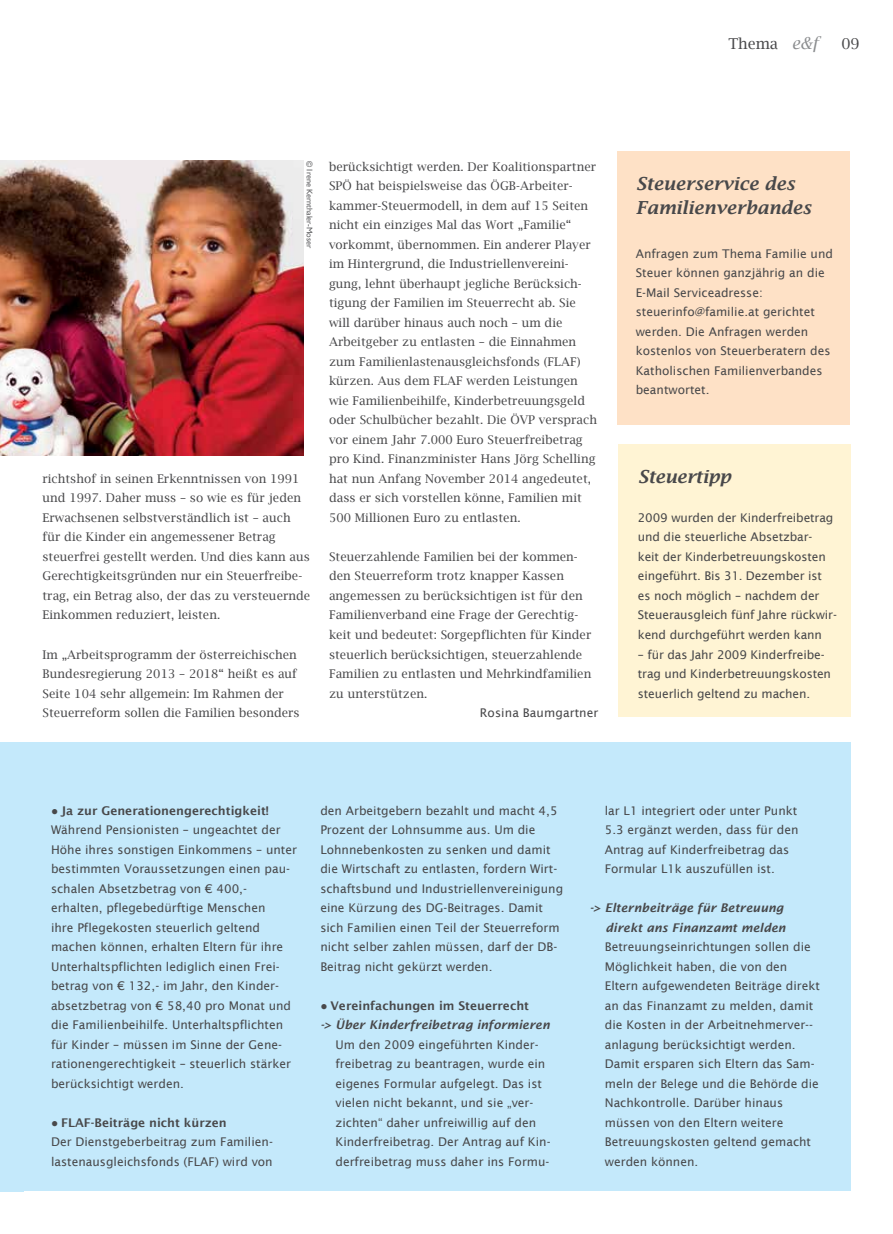
<style>
.page{position:relative;width:893px;height:1234px;background:#fff}
.page>*{position:absolute;margin:0;border:0;box-sizing:border-box;transform-origin:0 0}
.t1{font:italic 600 18px/24px "Lucida Bright";letter-spacing:.01em;color:#48484a}
.t2{font:15px "Lucida Bright";color:#48484a}
.t3{font:12px/19.5px "Lucida Sans";color:#48484a}
.t4{font:12px/19.5px "Lucida Bright";letter-spacing:.005em;color:#48484a}
.t5{font:italic 600 12px/19.5px "Lucida Sans";color:#48484a}
.t6{font:8.25px "Gill Sans";color:#5f6062}
.s1{font-style:italic;font-size:16.5px;color:#8a8c8e}
.s2{font-family:"Tahoma"}
.s3{font-weight:600}
.s4{font-family:"Tahoma";font-weight:400;font-style:normal}
.s5{font-style:normal}
</style>
<div class="page">
<img style="left:0;top:161px;width:303px;height:294px">
<div style="left:0;top:742px;width:850px;height:449px;background:#c4e9fb"></div>
<div style="left:618px;top:151px;width:232px;height:273px;background:#fee1c6"></div>
<div style="left:618px;top:444px;width:232px;height:272px;background:#fff4d4"></div>
<p class="t2" style="left:728px;top:35px;width:92px">Thema <span class="s1">e&amp;f</span></p>
<p class="t2" style="left:841px;top:35px;width:20px">09</p>
<p class="t6" style="left:314px;top:161px;width:88px;rotate:90deg">© Irene Kernthaler-Moser</p>
<p class="t4" style="left:43px;top:468px;width:269px">richtshof in seinen Erkenntnissen von 1991 und 1997. Daher muss – so wie es für jeden Erwachsenen selbstverständlich ist – auch für die Kinder ein angemessener Betrag steuerfrei gestellt werden. Und dies kann aus Gerechtigkeitsgründen nur ein Steuerfreibe&shy;trag, ein Betrag also, der das zu versteuernde Einkommen reduziert, leisten.</p>
<p class="t4" style="left:43px;top:644px;width:259px">Im „Arbeitsprogramm der österreichischen Bundesregierung 2013 – 2018“ heißt es auf Seite 104 sehr allgemein: Im Rahmen der Steuerreform sollen die Familien besonders</p>
<p class="t4" style="left:329px;top:156px;width:269px">berücksichtigt werden. Der Koalitionspartner SPÖ hat beispielsweise das ÖGB-Arbeiter&shy;kammer-Steuermodell, in dem auf 15 Seiten nicht ein einziges Mal das Wort „Familie“ vorkommt, übernommen. Ein anderer Player im Hintergrund, die Industriellenvereini&shy;gung, lehnt überhaupt jegliche Berücksich&shy;tigung der Familien im Steuerrecht ab. Sie will darüber hinaus auch noch – um die Arbeitgeber zu entlasten – die Einnahmen zum Familienlastenausgleichsfonds (FLAF) kürzen. Aus dem FLAF werden Leistungen wie Familienbeihilfe, Kinderbetreuungsgeld oder Schulbücher bezahlt. Die ÖVP versprach vor einem Jahr 7.000 Euro Steuerfreibetrag pro Kind. Finanzminister Hans Jörg Schelling hat nun Anfang November 2014 angedeutet, dass er sich vorstellen könne, Familien mit 500 Millionen Euro zu entlasten.</p>
<p class="t4" style="left:329px;top:546px;width:264px">Steuerzahlende Familien bei der kommen&shy;den Steuerreform trotz knapper Kassen angemessen zu berücksichtigen ist für den Familienverband eine Frage der Gerechtig&shy;keit und bedeutet: Sorgepflichten für Kinder steuerlich berücksichtigen, steuerzahlende Familien zu entlasten und Mehrkindfamilien zu unterstützen.</p>
<p class="t3" style="left:480px;top:702px;width:120px">Rosina Baumgartner</p>
<h1 class="t1" style="left:636px;top:172px;width:177px">Steuerservice des<br>Familienverbandes</h1>
<p class="t3" style="left:636px;top:243px;width:199px">Anfragen zum Thema Familie und<br>Steuer können ganzjährig an die<br>E-Mail Serviceadresse: steuerinfo@familie.at gerichtet werden. Die Anfragen werden kostenlos von Steuerberatern des<br>Katholischen Familienverbandes beantwortet.</p>
<h1 class="t1" style="left:638px;top:464px;width:95px">Steuertipp</h1>
<p class="t3" style="left:638px;top:507px;width:201px">2009 wurden der Kinderfreibetrag und die steuerliche Absetzbar-<br>keit der Kinderbetreuungskosten eingeführt. Bis 31. Dezember ist es noch möglich – nachdem der<br>Steuerausgleich fünf Jahre rückwir&shy;kend durchgeführt werden kann</p>
<p class="t3" style="left:638px;top:644px;width:195px">– für das Jahr 2009 Kinderfreibe&shy;trag und Kinderbetreuungskosten steuerlich geltend zu machen.</p>
<p class="t3" style="left:51px;top:800px;width:248px"><span class="s2">●</span> <span class="s3">Ja zur Generationengerechtigkeit!<br></span>Während Pensionisten – ungeachtet der Höhe ihres sonstigen Einkommens – unter bestimmten Voraussetzungen einen pau&shy;schalen Absetzbetrag von € 400,- erhalten, pflegebedürftige Menschen<br>ihre Pflegekosten steuerlich geltend machen können, erhalten Eltern für ihre Unterhaltspflichten lediglich einen Frei&shy;betrag von € 132,- im Jahr, den Kinder&shy;absetzbetrag von € 58,40 pro Monat und die Familienbeihilfe. Unterhaltspflichten für Kinder – müssen im Sinne der Gene&shy;rationengerechtigkeit – steuerlich stärker berücksichtigt werden.</p>
<p class="t3" style="left:51px;top:1112px;width:223px"><span class="s2">●</span> <span class="s3">FLAF-Beiträge nicht kürzen<br></span>Der Dienstgeberbeitrag zum Familien&shy;lastenausgleichsfonds (FLAF) wird von</p>
<p class="t3" style="left:320px;top:800px;width:244px">den Arbeitgebern bezahlt und macht 4,5<br>Prozent der Lohnsumme aus. Um die Lohnnebenkosten zu senken und damit die Wirtschaft zu entlasten, fordern Wirt&shy;schaftsbund und Industriellenvereinigung eine Kürzung des DG-Beitrages. Damit sich Familien einen Teil der Steuerreform nicht selber zahlen müssen, darf der DB-Beitrag nicht gekürzt werden.</p>
<p class="t5" style="left:320px;top:995px;width:231px"><span class="s4">●</span> <span class="s5">Vereinfachungen im Steuerrecht<br></span>-&gt; Über Kinderfreibetrag informieren</p>
<p class="t3" style="left:335px;top:1034px;width:217px">Um den 2009 eingeführten Kinder&shy;freibetrag zu beantragen, wurde ein eigenes Formular aufgelegt. Das ist vielen nicht bekannt, und sie „ver&shy;zichten“ daher unfreiwillig auf den Kinderfreibetrag. Der Antrag auf Kin&shy;derfreibetrag muss daher ins Formu-</p>
<p class="t3" style="left:605px;top:800px;width:195px">lar L1 integriert oder unter Punkt<br>5.3 ergänzt werden, dass für den<br>Antrag auf Kinderfreibetrag das<br>Formular L1k auszufüllen ist.</p>
<p class="t5" style="left:590px;top:897px;width:198px;text-align:right">-&gt; Elternbeiträge für Betreuung direkt ans Finanzamt melden</p>
<p class="t3" style="left:605px;top:936px;width:217px">Betreuungseinrichtungen sollen die<br>Möglichkeit haben, die von den<br>Eltern aufgewendeten Beiträge direkt an das Finanzamt zu melden, damit die Kosten in der Arbeitnehmerver-- anlagung berücksichtigt werden.<br>Damit ersparen sich Eltern das Sam&shy;meln der Belege und die Behörde die<br>Nachkontrolle. Darüber hinaus müssen von den Eltern weitere<br>Betreuungskosten geltend gemacht werden können.</p>
</div>
